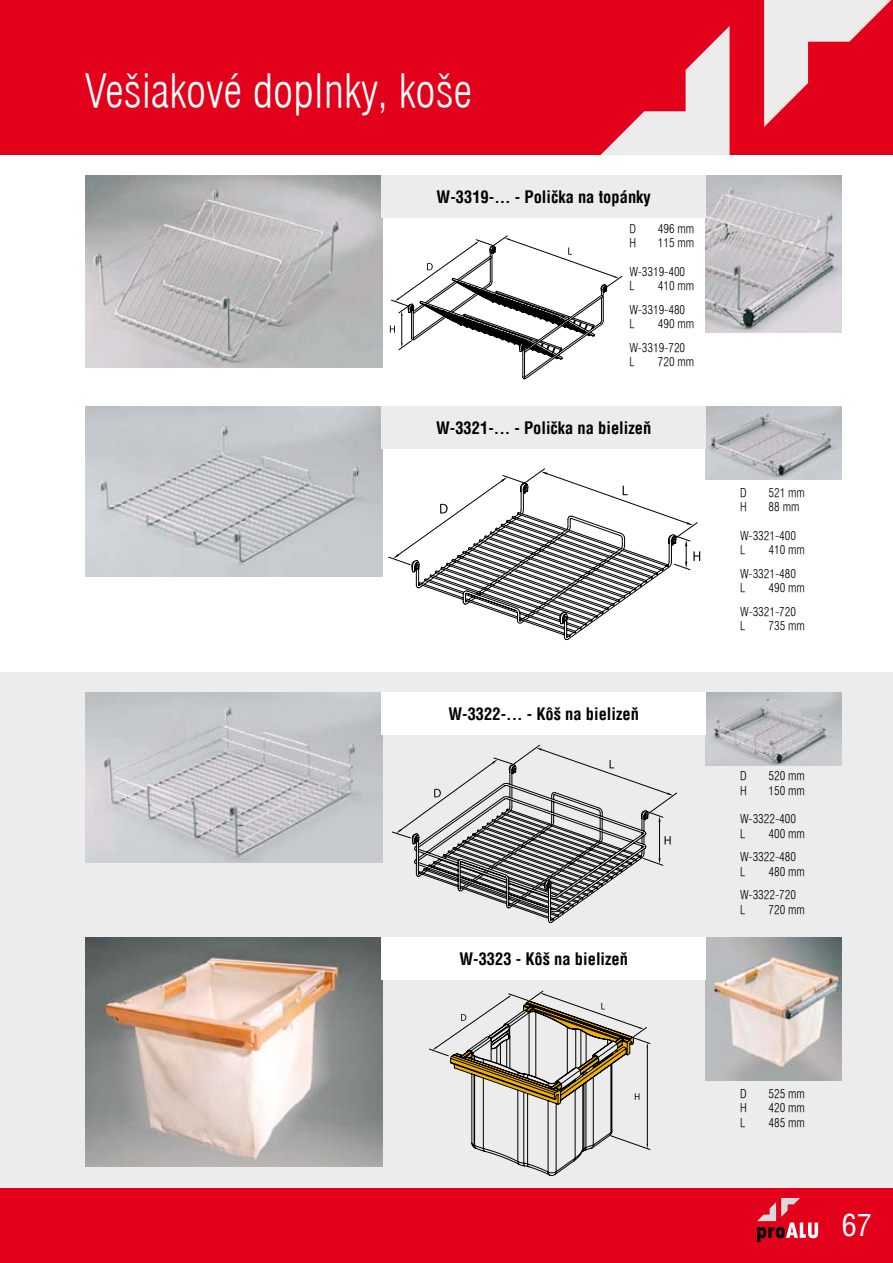
<style>
.page{position:relative;width:893px;height:1263px;background:#fff}
.page>*{position:absolute;margin:0;border:0;box-sizing:border-box;transform-origin:0 0}
.t1{font:45px "Swiss 721 Lt Cn AT";color:#fff}
.t2{font:30px "Switzerland Condensed CE";color:#fff}
.t3{font:700 16.5px "Switzerland Condensed";color:#000}
.t4{font:12px/23.4px "Swiss 721 Lt Cn AT";color:#000}
</style>
<div class="page">
<div style="left:0;top:0;width:893px;height:155px;background:#e2001a"></div>
<div style="left:0;top:1188px;width:893px;height:75px;background:#e2001a"></div>
<svg style="left:757px;top:1198px;width:61px;height:44px"></svg>
<svg style="left:600px;top:26px;width:129px;height:129px"></svg>
<svg style="left:764px;top:0;width:127px;height:127px"></svg>
<div style="left:0;top:672px;width:893px;height:516px;background:#ececed"></div>
<img style="left:85px;top:175px;width:297px;height:193px">
<img style="left:706px;top:175px;width:136px;height:158px">
<div style="left:382px;top:175px;width:324px;height:43px;background:#ececed"></div>
<svg style="left:390px;top:235px;width:232px;height:144px"></svg>
<img style="left:85px;top:406px;width:297px;height:170px">
<img style="left:706px;top:406px;width:136px;height:74px">
<div style="left:382px;top:406px;width:324px;height:42px;background:#ececed"></div>
<svg style="left:388px;top:468px;width:312px;height:172px"></svg>
<img style="left:85px;top:692px;width:297px;height:170px">
<img style="left:706px;top:692px;width:136px;height:73px">
<div style="left:382px;top:692px;width:324px;height:43px;background:#fff"></div>
<svg style="left:392px;top:745px;width:285px;height:178px"></svg>
<img style="left:85px;top:938px;width:297px;height:229px">
<img style="left:706px;top:938px;width:136px;height:142px">
<div style="left:382px;top:938px;width:324px;height:42px;background:#fff"></div>
<svg style="left:429px;top:991px;width:221px;height:185px"></svg>
<h1 class="t1" style="left:85px;top:64px;width:389px">Vešiakové doplnky, koše</h1>
<h3 class="t3" style="left:437px;top:187px;width:216px">W-3319-... - Polička na topánky</h3>
<p class="t4" style="left:629px;top:217px;width:4px">D</p>
<p class="t4" style="left:658px;top:217px;width:38px">496 mm</p>
<p class="t4" style="left:629px;top:231px;width:4px">H</p>
<p class="t4" style="left:658px;top:231px;width:38px">115 mm</p>
<p class="t4" style="left:629px;top:265px;width:57px;line-height:14.4px">W-3319-400<br>L</p>
<p class="t4" style="left:629px;top:274px;width:66px;text-indent:28px">410 mm<br>W-3319-480</p>
<p class="t4" style="left:629px;top:312px;width:4px">L</p>
<p class="t4" style="left:629px;top:312px;width:66px;text-indent:28px">490 mm<br>W-3319-720</p>
<p class="t4" style="left:629px;top:350px;width:4px">L</p>
<p class="t4" style="left:658px;top:350px;width:38px">720 mm</p>
<h3 class="t3" style="left:436px;top:418px;width:217px">W-3321-... - Polička na bielizeň</h3>
<h3 class="t3" style="left:448px;top:704px;width:192px">W-3322-... - Kôš na bielizeň</h3>
<h3 class="t3" style="left:459px;top:949px;width:170px">W-3323 - Kôš na bielizeň</h3>
<p class="t4" style="left:740px;top:481px;width:4px">D</p>
<p class="t4" style="left:769px;top:481px;width:38px">521 mm</p>
<p class="t4" style="left:740px;top:495px;width:4px">H</p>
<p class="t4" style="left:769px;top:495px;width:32px">88 mm</p>
<p class="t4" style="left:740px;top:529px;width:57px;line-height:14.4px">W-3321-400<br>L</p>
<p class="t4" style="left:740px;top:538px;width:66px;text-indent:28px">410 mm<br>W-3321-480</p>
<p class="t4" style="left:740px;top:576px;width:4px">L</p>
<p class="t4" style="left:740px;top:576px;width:66px;text-indent:28px">490 mm<br>W-3321-720</p>
<p class="t4" style="left:740px;top:614px;width:4px">L</p>
<p class="t4" style="left:769px;top:614px;width:38px">735 mm</p>
<p class="t4" style="left:740px;top:764px;width:4px">D</p>
<p class="t4" style="left:769px;top:764px;width:38px">520 mm</p>
<p class="t4" style="left:740px;top:779px;width:4px">H</p>
<p class="t4" style="left:769px;top:779px;width:38px">150 mm</p>
<p class="t4" style="left:740px;top:812px;width:57px;line-height:14.4px">W-3322-400<br>L</p>
<p class="t4" style="left:740px;top:822px;width:66px;text-indent:28px">400 mm<br>W-3322-480</p>
<p class="t4" style="left:740px;top:860px;width:4px">L</p>
<p class="t4" style="left:740px;top:860px;width:66px;text-indent:28px">480 mm<br>W-3322-720</p>
<p class="t4" style="left:740px;top:898px;width:4px">L</p>
<p class="t4" style="left:769px;top:898px;width:38px">720 mm</p>
<p class="t4" style="left:740px;top:1082px;width:4px">D</p>
<p class="t4" style="left:769px;top:1082px;width:38px">525 mm</p>
<p class="t4" style="left:740px;top:1096px;width:4px">H</p>
<p class="t4" style="left:769px;top:1096px;width:38px">420 mm</p>
<p class="t4" style="left:740px;top:1111px;width:4px">L</p>
<p class="t4" style="left:769px;top:1111px;width:38px">485 mm</p>
<h2 class="t2" style="left:842px;top:1207px;width:15px">67</h2>
</div>
